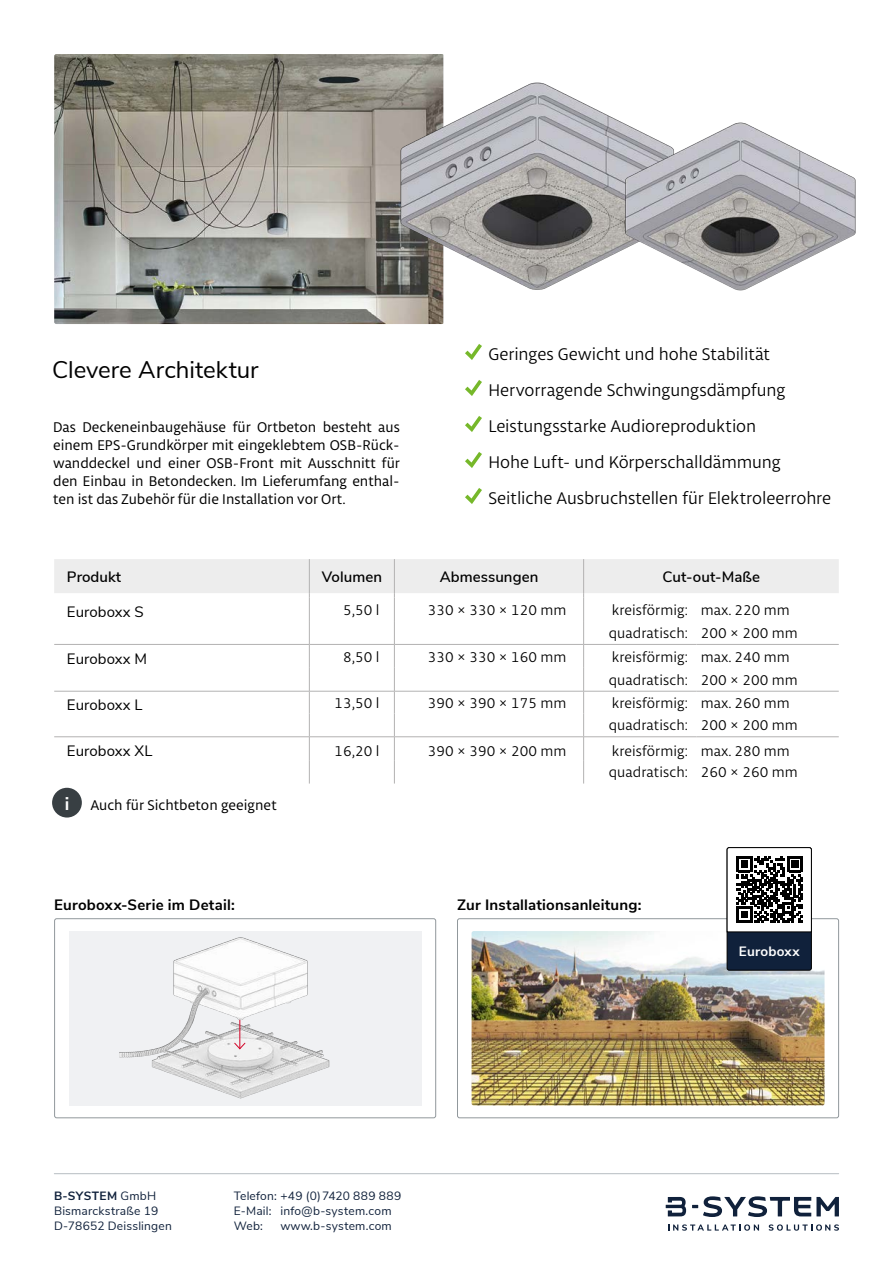
<style>
.page{position:relative;width:893px;height:1263px;background:#fff}
.page>*{position:absolute;margin:0;border:0;box-sizing:border-box;transform-origin:0 0}
.t1{font:24px "Nunito Sans";color:#000}
.t2{font:18px/36px "Libertad";letter-spacing:-.005em;color:#000}
.t3{font:15px/23.2px "Libertad";letter-spacing:.005em;color:#000}
.t4{font:15px/18px "Libertad";color:#000;text-align:justify}
.t5{font:700 15px "Nunito Sans";letter-spacing:.01em;color:#000}
.t6{font:600 15px "Nunito Sans";letter-spacing:.005em;color:#000}
.t7{font:15px "Nunito Sans";letter-spacing:.005em;color:#000}
.t8{font:700 13.5px "Nunito Sans";letter-spacing:.015em;color:#fff}
.t9{font:12px/15px "Nunito Sans";letter-spacing:.015em;color:#10213b}
.s1{font-family:"Nunito Sans";font-weight:700;font-size:18px;color:#fff}
.s2{font-weight:700}
</style>
<div class="page">
<svg style="left:666px;top:1197px;width:20px;height:19px"></svg>
<svg style="left:692px;top:1196px;width:147px;height:21px"></svg>
<svg style="left:668px;top:1224px;width:91px;height:7px"></svg>
<svg style="left:769px;top:1224px;width:70px;height:7px"></svg>
<img style="left:54px;top:54px;width:296px;height:270px">
<svg style="left:465px;top:380px;width:17px;height:16px"></svg>
<svg style="left:465px;top:416px;width:17px;height:16px"></svg>
<svg style="left:465px;top:452px;width:17px;height:16px"></svg>
<svg style="left:465px;top:488px;width:17px;height:16px"></svg>
<svg style="left:54px;top:559px;width:785px;height:224px"></svg>
<div style="left:457px;top:918px;width:382px;height:200px;border:1px solid #91989c;border-radius:2px"></div>
<div style="left:69px;top:931px;width:353px;height:174px;background:#f0f1f3"></div>
<img style="left:472px;top:931px;width:352px;height:174px">
<hr style="left:54px;top:1173px;width:785px;height:1px;background:#b6bdc2">
<div style="left:727px;top:848px;width:84px;height:122px;background:#10213b;border-radius:2px"></div>
<div style="left:727px;top:847px;width:85px;height:123px;border:1px solid #000;border-radius:2px"></div>
<svg style="left:726px;top:847px;width:86px;height:86px;background:#8b8b8b"></svg>
<img style="left:119px;top:918px;width:243px;height:201px">
<svg style="left:233px;top:1020px;width:13px;height:30px"></svg>
<img style="left:350px;top:54px;width:232px;height:306px">
<img style="left:582px;top:102px;width:274px;height:189px">
<div style="left:52px;top:788px;width:30px;height:29px;background:#383f43;border-radius:50%"></div>
<h1 class="t1" style="left:52px;top:352px;width:208px">Clevere Architektur</h1>
<p class="t4" style="left:53px;top:418px;width:348px">Das Deckeneinbaugehäuse für Ortbeton besteht aus einem EPS-Grundkörper mit eingeklebtem OSB-Rück&shy;wanddeckel und einer OSB-Front mit Ausschnitt für den Einbau in Betondecken. Im Lieferumfang enthal&shy;ten ist das Zubehör für die Installation vor Ort.</p>
<p class="t2" style="left:488px;top:336px;width:344px">Geringes Gewicht und hohe Stabilität Hervorragende Schwingungsdämpfung Leistungsstarke Audioreproduktion<br>Hohe Luft- und Körperschalldämmung Seitliche Ausbruchstellen für Elektroleerrohre</p>
<p class="t6" style="left:67px;top:566px;width:56px">Produkt</p>
<p class="t6" style="left:322px;top:566px;width:62px">Volumen</p>
<p class="t6" style="left:440px;top:566px;width:100px">Abmessungen</p>
<p class="t6" style="left:662px;top:566px;width:99px">Cut-out-Maße</p>
<p class="t7" style="left:67px;top:601px;width:78px">Euroboxx S</p>
<p class="t3" style="left:343px;top:598px;width:38px">5,50 l</p>
<p class="t3" style="left:428px;top:598px;width:140px">330 × 330 × 120 mm</p>
<p class="t3" style="left:609px;top:598px;width:191px">kreisförmig: max. 220 mm quadratisch: 200 × 200 mm</p>
<p class="t7" style="left:67px;top:648px;width:82px">Euroboxx M</p>
<p class="t3" style="left:343px;top:645px;width:38px">8,50 l</p>
<p class="t3" style="left:428px;top:645px;width:140px">330 × 330 × 160 mm</p>
<p class="t3" style="left:609px;top:645px;width:191px">kreisförmig: max. 240 mm quadratisch: 200 × 200 mm</p>
<p class="t7" style="left:67px;top:694px;width:77px">Euroboxx L</p>
<p class="t3" style="left:335px;top:691px;width:46px">13,50 l</p>
<p class="t3" style="left:428px;top:691px;width:140px">390 × 390 × 175 mm</p>
<p class="t3" style="left:609px;top:691px;width:191px;line-height:22.5px">kreisförmig: max. 260 mm quadratisch: 200 × 200 mm</p>
<p class="t7" style="left:67px;top:740px;width:87px">Euroboxx XL</p>
<p class="t3" style="left:335px;top:739px;width:46px">16,20 l</p>
<p class="t3" style="left:428px;top:739px;width:140px">390 × 390 × 200 mm</p>
<p class="t3" style="left:609px;top:740px;width:191px;line-height:21.1px">kreisförmig: max. 280 mm quadratisch: 260 × 260 mm</p>
<p class="t4" style="left:65px;top:796px;width:214px"><span class="s1">i</span> Auch für Sichtbeton geeignet</p>
<p class="t5" style="left:54px;top:893px;width:182px">Euroboxx-Serie im Detail:</p>
<p class="t5" style="left:457px;top:893px;width:186px">Zur Installationsanleitung:</p>
<p class="t9" style="left:54px;top:1188px;width:119px"><span class="s2">B-SYSTEM</span> GmbH<br>Bismarckstraße 19<br>D-78652 Deisslingen</p>
<p class="t9" style="left:234px;top:1188px;width:169px">Telefon: +49 (0) 7420 889 889<br>E-Mail: info@b-system.com<br>Web:</p>
<p class="t9" style="left:280px;top:1218px;width:113px">www.b-system.com</p>
<p class="t8" style="left:739px;top:941px;width:62px">Euroboxx</p>
</div>
